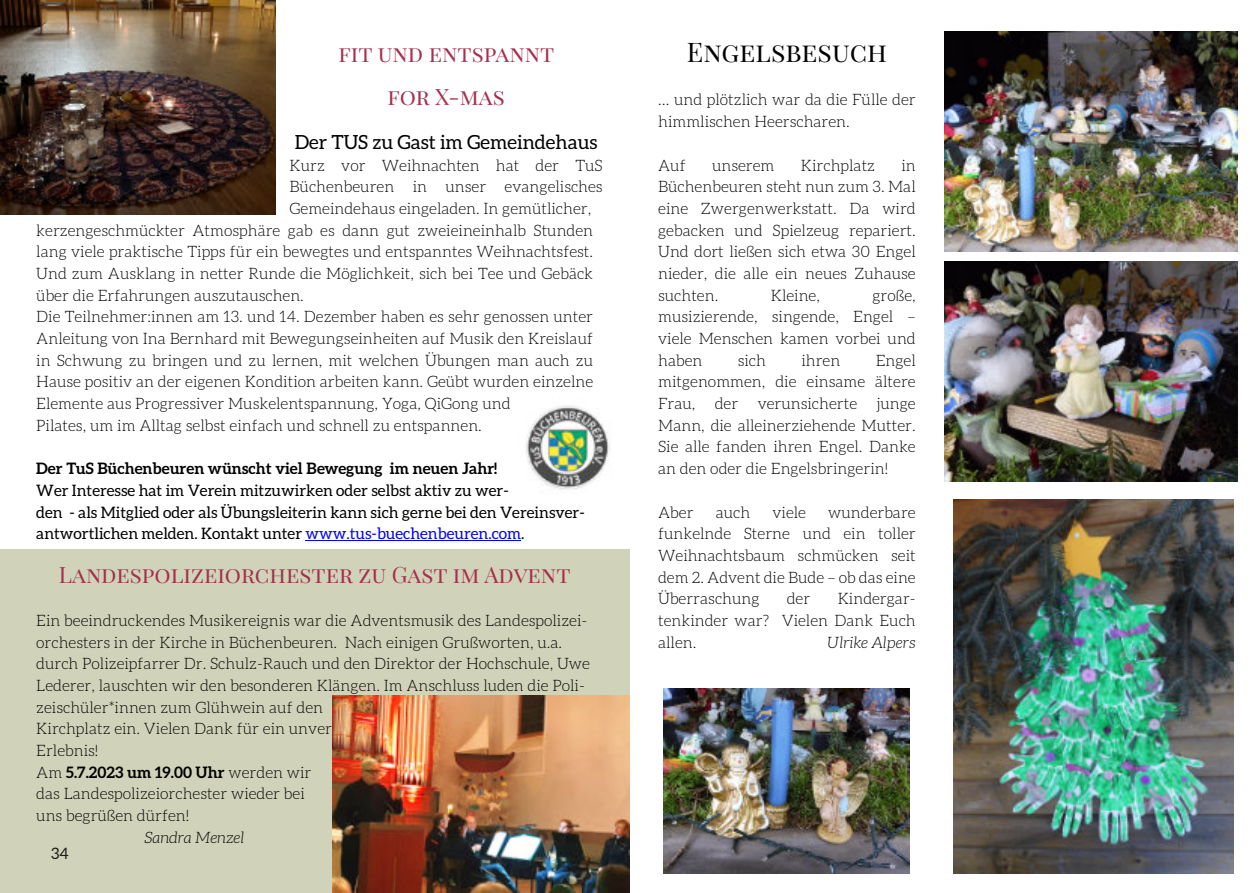
<style>
.page{position:relative;width:1259px;height:893px;background:#fff}
.page>*{position:absolute;margin:0;border:0;box-sizing:border-box;transform-origin:0 0}
.t1{font:27px "Playfair Display SC";color:#000}
.t2{font:22.5px/43.3px "Playfair Display SC";color:#a52e4c;text-align:center}
.t3{font:19.5px "Aleo";color:#000}
.t4{font:300 15.75px/21.8px "Aleo";color:#000;text-align:justify}
.t5{font:15.75px/21.8px "Aleo";color:#000}
.t6{font:700 15.75px "Aleo";color:#000}
.t7{font:italic 300 15.75px "Aleo";color:#000}
.t8{font:15.75px "Aleo";color:#1d1d1b}
.s1{color:#00f}
.s2{font-weight:700}
</style>
<div class="page">
<div style="left:0;top:549px;width:629px;height:344px;background:#d0d3b9"></div>
<hr style="left:305px;top:540px;width:216px;height:1px;background:#00f">
<img style="left:0;top:0;width:276px;height:214px">
<img style="left:526px;top:405px;width:84px;height:85px">
<img style="left:333px;top:695px;width:296px;height:198px">
<img style="left:664px;top:689px;width:246px;height:184px">
<img style="left:944px;top:262px;width:293px;height:220px">
<img style="left:953px;top:500px;width:280px;height:373px">
<img style="left:944px;top:31px;width:293px;height:220px">
<h2 class="t2" style="left:338px;top:31px;width:217px">fit und entspannt for X-mas</h2>
<p class="t3" style="left:295px;top:133px;width:304px">Der TUS zu Gast im Gemeindehaus</p>
<p class="t4" style="left:289px;top:155px;width:315px">Kurz vor Weihnachten hat der TuS Büchenbeuren in unser evangelisches Gemeindehaus eingeladen. In gemütlicher,</p>
<p class="t4" style="left:36px;top:220px;width:558px;text-align:left">kerzengeschmückter Atmosphäre gab es dann gut zweieineinhalb Stunden lang viele praktische Tipps für ein bewegtes und entspanntes Weihnachtsfest.<br>Und zum Ausklang in netter Runde die Möglichkeit, sich bei Tee und Gebäck über die Erfahrungen auszutauschen.<br>Die Teilnehmer:innen am 13. und 14. Dezember haben es sehr genossen unter Anleitung von Ina Bernhard mit Bewegungseinheiten auf Musik den Kreislauf in Schwung zu bringen und zu lernen, mit welchen Übungen man auch zu Hause positiv an der eigenen Kondition arbeiten kann. Geübt wurden einzelne Elemente aus Progressiver Muskelentspannung, Yoga, QiGong und<br>Pilates, um im Alltag selbst einfach und schnell zu entspannen.</p>
<p class="t6" style="left:36px;top:461px;width:462px">Der TuS Büchenbeuren wünscht viel Bewegung im neuen Jahr!</p>
<p class="t5" style="left:36px;top:480px;width:550px">Wer Interesse hat im Verein mitzuwirken oder selbst aktiv zu wer-<br>den - als Mitglied oder als Übungsleiterin kann sich gerne bei den Vereinsver&shy;antwortlichen melden. Kontakt unter <span class="s1">www.tus-buechenbeuren.com</span>.</p>
<h2 class="t2" style="left:59px;top:552px;width:513px">Landespolizeiorchester zu Gast im Advent</h2>
<p class="t4" style="left:36px;top:610px;width:555px;text-align:left">Ein beeindruckendes Musikereignis war die Adventsmusik des Landespolizei&shy;orchesters in der Kirche in Büchenbeuren. Nach einigen Grußworten, u.a. durch Polizeipfarrer Dr. Schulz-Rauch und den Direktor der Hochschule, Uwe Lederer, lauschten wir den besonderen Klängen. Im Anschluss luden die Poli&shy;zeischüler*innen zum Glühwein auf den<br>Kirchplatz ein. Vielen Dank für ein unvergessliches<br>Erlebnis!<br>Am <span class="s2">5.7.2023 um 19.00 Uhr</span> werden wir<br>das Landespolizeiorchester wieder bei<br>uns begrüßen dürfen!</p>
<p class="t7" style="left:144px;top:830px;width:101px">Sandra Menzel</p>
<p class="t8" style="left:51px;top:846px;width:19px">34</p>
<h1 class="t1" style="left:687px;top:33px;width:201px">Engelsbesuch</h1>
<p class="t4" style="left:658px;top:90px;width:259px">… und plötzlich war da die Fülle der himmlischen Heerscharen.</p>
<p class="t4" style="left:658px;top:155px;width:29px">Auf</p>
<p class="t4" style="left:712px;top:155px;width:64px">unserem</p>
<p class="t4" style="left:801px;top:155px;width:76px">Kirchplatz</p>
<p class="t4" style="left:658px;top:155px;width:259px;text-indent:243px">in Büchenbeuren steht nun zum 3. Mal eine Zwergenwerkstatt. Da wird gebacken und Spielzeug repariert.<br>Und dort ließen sich etwa 30 Engel nieder, die alle ein neues Zuhause suchten.</p>
<p class="t4" style="left:771px;top:285px;width:51px">Kleine,</p>
<p class="t4" style="left:658px;top:285px;width:259px;text-indent:214px">große, musizierende, singende, Engel – viele Menschen kamen vorbei und haben</p>
<p class="t4" style="left:658px;top:350px;width:259px;text-indent:217px">Engel mitgenommen, die einsame ältere Frau, der verunsicherte junge Mann, die alleinerziehende Mutter.<br>Sie alle fanden ihren Engel. Danke an den oder die Engelsbringerin!</p>
<p class="t4" style="left:658px;top:502px;width:37px">Aber</p>
<p class="t4" style="left:716px;top:502px;width:36px">auch</p>
<p class="t4" style="left:772px;top:502px;width:35px">viele</p>
<p class="t4" style="left:738px;top:350px;width:30px">sich</p>
<p class="t4" style="left:801px;top:350px;width:40px">ihren</p>
<p class="t4" style="left:658px;top:502px;width:259px;text-indent:170px">wunderbare funkelnde Sterne und ein toller Weihnachtsbaum schmücken seit dem 2. Advent die Bude – ob das eine Überraschung</p>
<p class="t4" style="left:658px;top:589px;width:259px;text-indent:179px">Kindergar&shy;tenkinder war? Vielen Dank Euch allen.</p>
<p class="t4" style="left:787px;top:589px;width:25px">der</p>
<p class="t7" style="left:827px;top:635px;width:90px">Ulrike Alpers</p>
</div>
